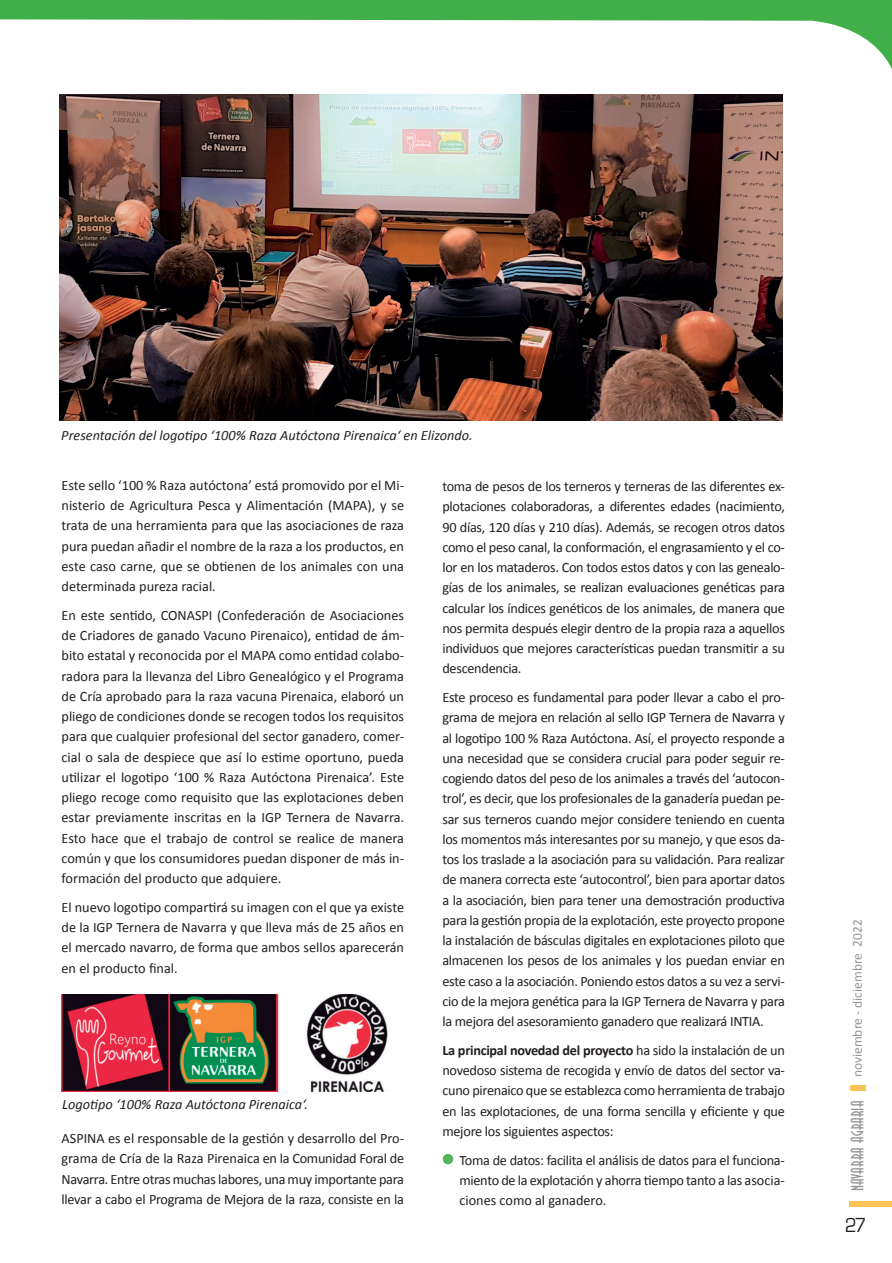
<style>
.page{position:relative;width:892px;height:1263px;background:#fff}
.page>*{position:absolute;margin:0;border:0;box-sizing:border-box;transform-origin:0 0}
.t1{font:21px "Eurostile";color:#231f20;scale:.9 1}
.t2{font:16.5px "Anastasia";color:#939598}
.t3{font:14.25px/20.2px "Calibri";letter-spacing:-.02em;color:#231f20;text-align:justify}
.t4{font:italic 14.25px "Calibri";color:#231f20}
.t5{font:13.5px "Calibri";color:#939598}
.s1{font-weight:700}
</style>
<div class="page">
<img style="left:59px;top:107px;width:724px;height:314px">
<img style="left:62px;top:994px;width:326px;height:97px">
<svg style="left:442px;top:1154px;width:11px;height:10px"></svg>
<svg style="left:1px;top:0;width:891px;height:107px"></svg>
<div style="left:849px;top:1201px;width:43px;height:6px;background:#fec356"></div>
<div style="left:850px;top:1085px;width:16px;height:6px;background:#fec356"></div>
<svg style="left:0;top:0;width:1px;height:20px"></svg>
<p class="t4" style="left:61px;top:427px;width:413px">Presentación del logotipo ‘100% Raza Autóctona Pirenaica‘ en Elizondo.</p>
<p class="t3" style="left:62px;top:474px;width:344px">Este sello ‘100 % Raza autóctona’ está promovido por el Mi&shy;nisterio de Agricultura Pesca y Alimentación (MAPA), y se trata de una herramienta para que las asociaciones de raza pura puedan añadir el nombre de la raza a los productos, en este caso carne, que se obtienen de los animales con una determinada pureza racial.</p>
<p class="t3" style="left:62px;top:604px;width:344px">En este sentido, CONASPI (Confederación de Asociaciones de Criadores de ganado Vacuno Pirenaico), entidad de ám&shy;bito estatal y reconocida por el MAPA como entidad colabo&shy;radora para la llevanza del Libro Genealógico y el Programa de Cría aprobado para la raza vacuna Pirenaica, elaboró un pliego de condiciones donde se recogen todos los requisitos para que cualquier profesional del sector ganadero, comer&shy;cial o sala de despiece que así lo estime oportuno, pueda utilizar el logotipo ‘100 % Raza Autóctona Pirenaica’. Este pliego recoge como requisito que las explotaciones deben estar previamente inscritas en la IGP Ternera de Navarra.<br>Esto hace que el trabajo de control se realice de manera común y que los consumidores puedan disponer de más in&shy;formación del producto que adquiere.</p>
<p class="t3" style="left:62px;top:896px;width:344px">El nuevo logotipo compartirá su imagen con el que ya existe de la IGP Ternera de Navarra y que lleva más de 25 años en el mercado navarro, de forma que ambos sellos aparecerán en el producto final.</p>
<p class="t3" style="left:442px;top:476px;width:344px">toma de pesos de los terneros y terneras de las diferentes ex&shy;plotaciones colaboradoras, a diferentes edades (nacimiento, 90 días, 120 días y 210 días). Además, se recogen otros datos como el peso canal, la conformación, el engrasamiento y el co&shy;lor en los mataderos. Con todos estos datos y con las genealo&shy;gías de los animales, se realizan evaluaciones genéticas para calcular los índices genéticos de los animales, de manera que nos permita después elegir dentro de la propia raza a aquellos individuos que mejores características puedan transmitir a su descendencia.</p>
<p class="t3" style="left:442px;top:687px;width:344px">Este proceso es fundamental para poder llevar a cabo el pro&shy;grama de mejora en relación al sello IGP Ternera de Navarra y al logotipo 100 % Raza Autóctona. Así, el proyecto responde a una necesidad que se considera crucial para poder seguir re&shy;cogiendo datos del peso de los animales a través del ‘autocon&shy;trol’, es decir, que los profesionales de la ganadería puedan pe&shy;sar sus terneros cuando mejor considere teniendo en cuenta los momentos más interesantes por su manejo, y que esos da&shy;tos los traslade a la asociación para su validación. Para realizar de manera correcta este ‘autocontrol’, bien para aportar datos a la asociación, bien para tener una demostración productiva para la gestión propia de la explotación, este proyecto propone la instalación de básculas digitales en explotaciones piloto que almacenen los pesos de los animales y los puedan enviar en este caso a la asociación. Poniendo estos datos a su vez a servi&shy;cio de la mejora genética para la IGP Ternera de Navarra y para la mejora del asesoramiento ganadero que realizará INTIA.</p>
<p class="t3" style="left:442px;top:1039px;width:344px"><span class="s1">La principal novedad del proyecto</span> ha sido la instalación de un novedoso sistema de recogida y envío de datos del sector va&shy;cuno pirenaico que se establezca como herramienta de trabajo en las explotaciones, de una forma sencilla y eficiente y que mejore los siguientes aspectos:</p>
<p class="t3" style="left:459px;top:1149px;width:327px">Toma de datos: facilita el análisis de datos para el funciona&shy;miento de la explotación y ahorra tiempo tanto a las asocia&shy;ciones como al ganadero.</p>
<p class="t5" style="left:849px;top:1077px;width:159px;rotate:-90deg">noviembre - diciembre 2022</p>
<p class="t4" style="left:62px;top:1095px;width:247px">Logotipo ‘100% Raza Autóctona Pirenaica‘.</p>
<p class="t2" style="left:848px;top:1191px;width:93px;rotate:-90deg">NAVARRA AGRARIA</p>
<p class="t3" style="left:62px;top:1128px;width:344px">ASPINA es el responsable de la gestión y desarrollo del Pro&shy;grama de Cría de la Raza Pirenaica en la Comunidad Foral de Navarra. Entre otras muchas labores, una muy importante para llevar a cabo el Programa de Mejora de la raza, consiste en la</p>
<h1 class="t1" style="left:845px;top:1213px;width:25px">27</h1>
</div>
